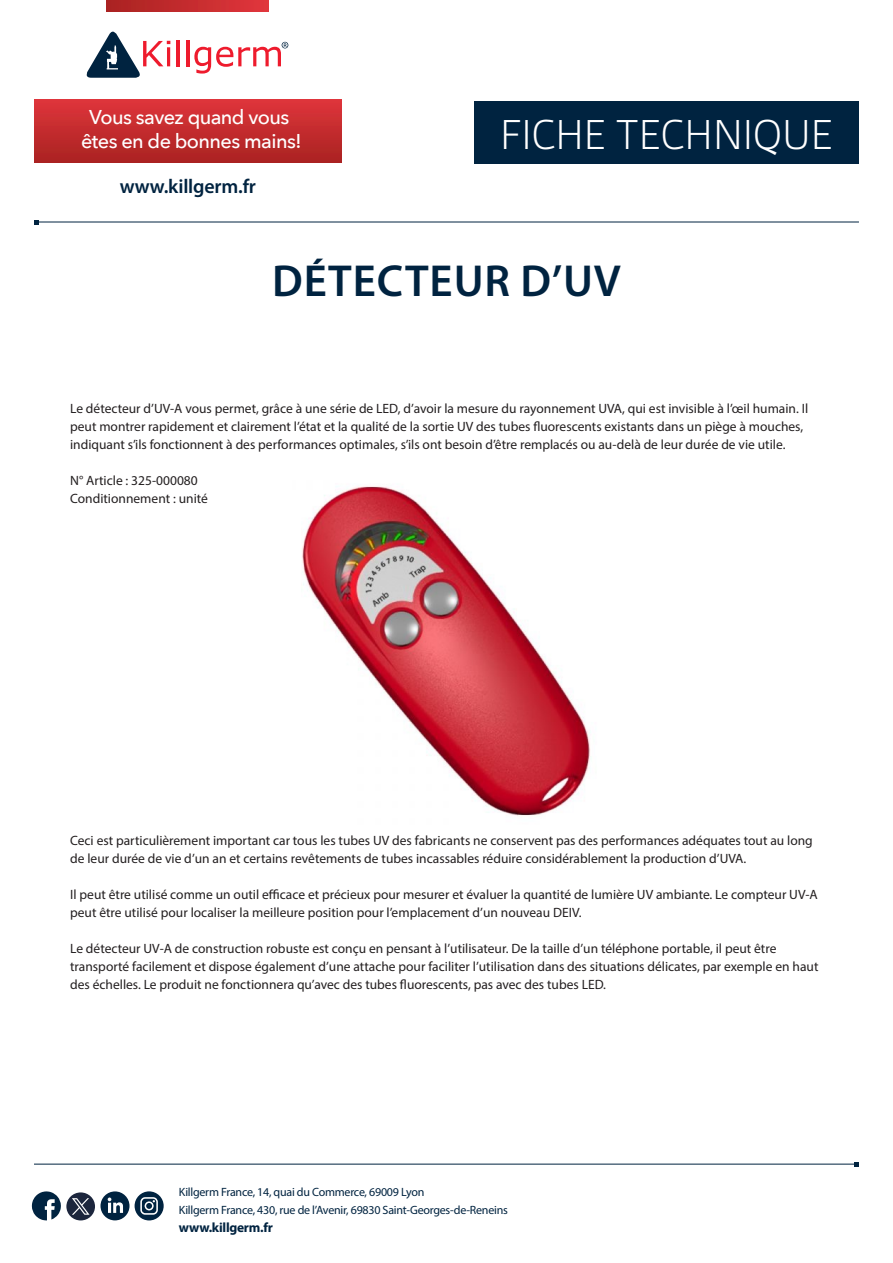
<style>
.page{position:relative;width:893px;height:1263px;background:#fff}
.page>*{position:absolute;margin:0;border:0;box-sizing:border-box;transform-origin:0 0}
.t1{font:300 45px "Gesta";color:#fff}
.t2{font:600 45px "Myriad Pro";letter-spacing:.02em;color:#002340}
.t3{font:500 19.95px/24px "Avenir Next";letter-spacing:-.03em;color:#fff;text-align:center}
.t4{font:600 19.95px "Myriad Pro";letter-spacing:-.01em;color:#002340}
.t5{font:13.5px/18px "Myriad Pro";color:#231f20}
.t6{font:700 13.5px "Myriad Pro";letter-spacing:-.02em;color:#002340}
.t7{font:12px/17.7px "Myriad Pro";letter-spacing:-.02em;color:#002340}
</style>
<div class="page">
<div style="left:474px;top:101px;width:385px;height:63px;background:#002340"></div>
<div style="left:34px;top:96px;width:307px;height:66px;background:linear-gradient(to bottom,#e1363c,#ab2322)"></div>
<div style="left:30px;top:0;width:316px;height:99px;background:#fff"></div>
<hr style="left:177px;top:40px;width:3px;height:26px;background:#ee1b2d">
<hr style="left:186px;top:40px;width:3px;height:26px;background:#ee1b2d">
<svg style="left:86px;top:31px;width:84px;height:47px"></svg>
<svg style="left:194px;top:42px;width:94px;height:32px"></svg>
<svg style="left:107px;top:0;width:161px;height:12px;background:#c42c2e"></svg>
<hr style="left:34px;top:1164px;width:823px;height:1px;background:#002340">
<svg style="left:854px;top:1162px;width:5px;height:4px"></svg>
<hr style="left:36px;top:222px;width:823px;height:1px;background:#002340">
<svg style="left:34px;top:220px;width:5px;height:4px"></svg>
<svg style="left:32px;top:1191px;width:132px;height:29px"></svg>
<img style="left:302px;top:486px;width:289px;height:330px">
<h2 class="t3" style="left:81px;top:104px;width:222px">Vous savez quand vous êtes en de bonnes mains!</h2>
<h2 class="t4" style="left:120px;top:173px;width:138px">www.killgerm.fr</h2>
<h1 class="t1" style="left:500px;top:109px;width:334px">FICHE TECHNIQUE</h1>
<p class="t2" style="left:272px;top:252px;width:350px">DÉTECTEUR D’UV</p>
<p class="t5" style="left:70px;top:399px;width:740px">Le détecteur d’UV-A vous permet, grâce à une série de LED, d’avoir la mesure du rayonnement UVA, qui est invisible à l’œil humain. Il peut montrer rapidement et clairement l’état et la qualité de la sortie UV des tubes fluorescents existants dans un piège à mouches, indiquant s’ils fonctionnent à des performances optimales, s’ils ont besoin d’être remplacés ou au-delà de leur durée de vie utile.</p>
<p class="t5" style="left:70px;top:471px;width:129px">N° Article : 325-000080</p>
<p class="t5" style="left:70px;top:489px;width:139px">Conditionnement : unité</p>
<p class="t5" style="left:70px;top:831px;width:744px">Ceci est particulièrement important car tous les tubes UV des fabricants ne conservent pas des performances adéquates tout au long de leur durée de vie d’un an et certains revêtements de tubes incassables réduire considérablement la production d’UVA.</p>
<p class="t5" style="left:70px;top:885px;width:749px">Il peut être utilisé comme un outil efficace et précieux pour mesurer et évaluer la quantité de lumière UV ambiante. Le compteur UV-A peut être utilisé pour localiser la meilleure position pour l’emplacement d’un nouveau DEIV.</p>
<p class="t5" style="left:70px;top:939px;width:750px">Le détecteur UV-A de construction robuste est conçu en pensant à l’utilisateur. De la taille d’un téléphone portable, il peut être transporté facilement et dispose également d’une attache pour faciliter l’utilisation dans des situations délicates, par exemple en haut des échelles. Le produit ne fonctionnera qu’avec des tubes fluorescents, pas avec des tubes LED.</p>
<p class="t7" style="left:179px;top:1183px;width:330px">Killgerm France, 14, quai du Commerce, 69009 Lyon<br>Killgerm France, 430, rue de l’Avenir, 69830 Saint-Georges-de-Reneins</p>
<p class="t6" style="left:179px;top:1218px;width:95px">www.killgerm.fr</p>
</div>
